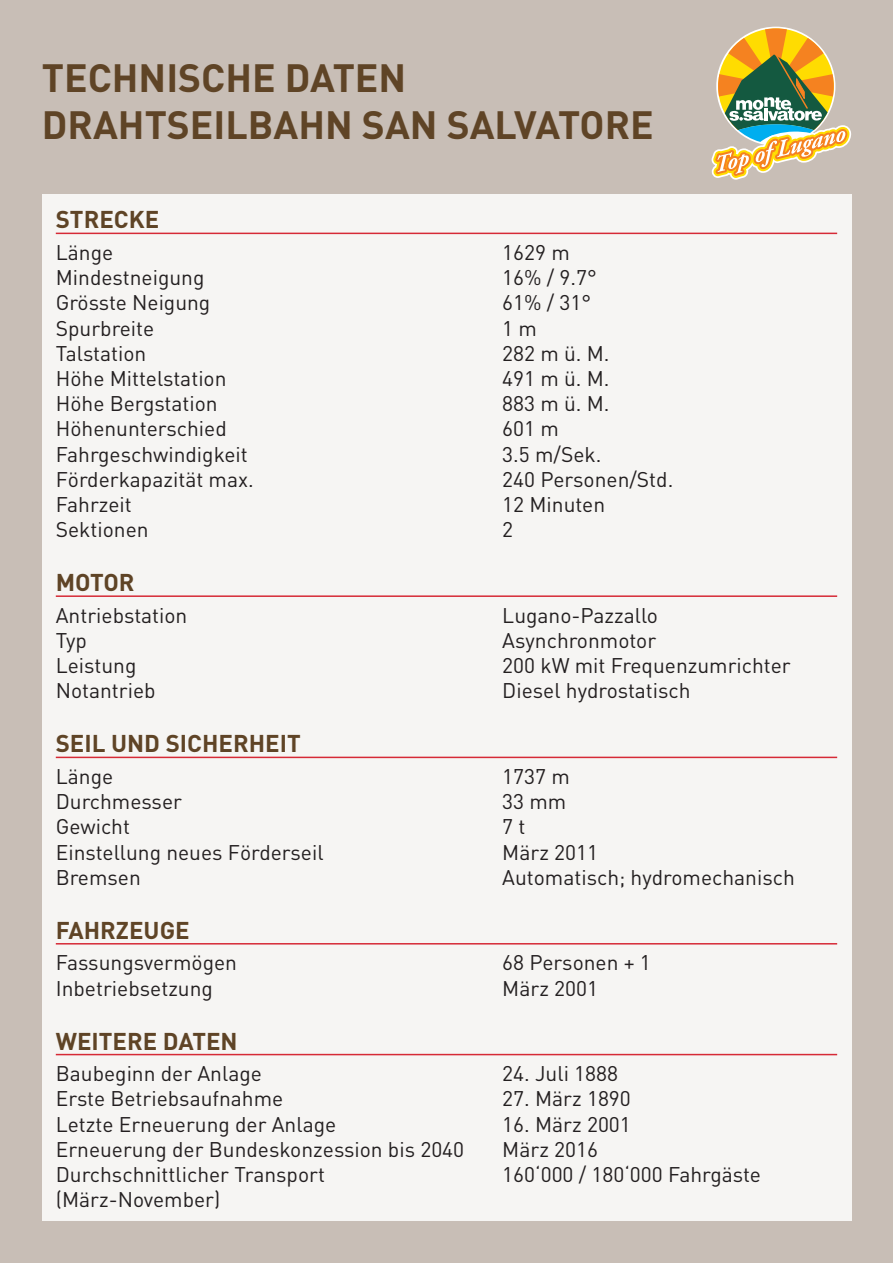
<style>
.page{position:relative;width:893px;height:1263px;background:#c8beb6}
.page>*{position:absolute;margin:0;border:0;box-sizing:border-box;transform-origin:0 0}
.t1{font:700 39px/46.8px "DIN";color:#5f4426}
.t2{font:700 24px "DIN";color:#5f4426}
.t3{font:21px "DIN";color:#231f20}
</style>
<div class="page">
<div style="left:42px;top:194px;width:809px;height:1027px;background:#f6f5f3"></div>
<svg style="left:712px;top:27px;width:139px;height:153px"></svg>
<hr style="left:56px;top:233px;width:781px;height:1px;background:#d62a36">
<hr style="left:56px;top:595px;width:781px;height:2px;background:#d62a36">
<hr style="left:56px;top:757px;width:781px;height:1px;background:#d62a36">
<hr style="left:56px;top:943px;width:781px;height:1px;background:#d62a36">
<hr style="left:56px;top:1054px;width:781px;height:1px;background:#d62a36">
<h1 class="t1" style="left:42px;top:53px;width:613px">TECHNISCHE DATEN<br>DRAHTSEILBAHN SAN SALVATORE</h1>
<p class="t2" style="left:56px;top:204px;width:105px">STRECKE</p>
<p class="t3" style="left:56px;top:239px;width:59px">Länge</p>
<p class="t3" style="left:502px;top:239px;width:69px">1629 m</p>
<p class="t3" style="left:56px;top:264px;width:150px">Mindestneigung</p>
<p class="t3" style="left:502px;top:264px;width:96px">16% / 9.7°</p>
<p class="t3" style="left:56px;top:290px;width:156px">Grösste Neigung</p>
<p class="t3" style="left:502px;top:290px;width:90px">61% / 31°</p>
<p class="t3" style="left:56px;top:315px;width:100px">Spurbreite</p>
<p class="t3" style="left:502px;top:315px;width:36px">1 m</p>
<p class="t3" style="left:56px;top:340px;width:92px">Talstation</p>
<p class="t3" style="left:502px;top:340px;width:109px">282 m ü. M.</p>
<p class="t3" style="left:56px;top:365px;width:172px">Höhe Mittelstation</p>
<p class="t3" style="left:502px;top:365px;width:109px">491 m ü. M.</p>
<p class="t3" style="left:56px;top:390px;width:163px">Höhe Bergstation</p>
<p class="t3" style="left:502px;top:390px;width:109px">883 m ü. M.</p>
<p class="t3" style="left:56px;top:416px;width:173px">Höhenunterschied</p>
<p class="t3" style="left:502px;top:416px;width:58px">601 m</p>
<p class="t3" style="left:56px;top:441px;width:194px">Fahrgeschwindigkeit</p>
<p class="t3" style="left:502px;top:441px;width:101px">3.5 m/Sek.</p>
<p class="t3" style="left:56px;top:466px;width:200px">Förderkapazität max.</p>
<p class="t3" style="left:502px;top:466px;width:173px">240 Personen/Std.</p>
<p class="t3" style="left:56px;top:491px;width:78px">Fahrzeit</p>
<p class="t3" style="left:502px;top:491px;width:104px">12 Minuten</p>
<p class="t3" style="left:56px;top:516px;width:94px">Sektionen</p>
<p class="t3" style="left:502px;top:516px;width:12px">2</p>
<p class="t2" style="left:56px;top:567px;width:80px">MOTOR</p>
<p class="t3" style="left:56px;top:602px;width:133px">Antriebstation</p>
<p class="t3" style="left:502px;top:602px;width:157px">Lugano-Pazzallo</p>
<p class="t3" style="left:56px;top:627px;width:33px">Typ</p>
<p class="t3" style="left:502px;top:627px;width:155px">Asynchronmotor</p>
<p class="t3" style="left:56px;top:652px;width:82px">Leistung</p>
<p class="t3" style="left:502px;top:652px;width:290px">200 kW mit Frequenzumrichter</p>
<p class="t3" style="left:56px;top:678px;width:101px">Notantrieb</p>
<p class="t3" style="left:502px;top:678px;width:190px">Diesel hydrostatisch</p>
<p class="t2" style="left:56px;top:728px;width:246px">SEIL UND SICHERHEIT</p>
<p class="t3" style="left:56px;top:763px;width:59px">Länge</p>
<p class="t3" style="left:502px;top:763px;width:69px">1737 m</p>
<p class="t3" style="left:56px;top:788px;width:128px">Durchmesser</p>
<p class="t3" style="left:502px;top:788px;width:66px">33 mm</p>
<p class="t3" style="left:56px;top:814px;width:76px">Gewicht</p>
<p class="t3" style="left:502px;top:814px;width:25px">7 t</p>
<p class="t3" style="left:56px;top:839px;width:269px">Einstellung neues Förderseil</p>
<p class="t3" style="left:502px;top:839px;width:97px">März 2011</p>
<p class="t3" style="left:56px;top:864px;width:87px">Bremsen</p>
<p class="t3" style="left:502px;top:864px;width:294px">Automatisch; hydromechanisch</p>
<p class="t2" style="left:56px;top:914px;width:135px">FAHRZEUGE</p>
<p class="t3" style="left:56px;top:950px;width:183px">Fassungsvermögen</p>
<p class="t3" style="left:502px;top:950px;width:150px">68 Personen + 1</p>
<p class="t3" style="left:56px;top:975px;width:159px">Inbetriebsetzung</p>
<p class="t3" style="left:502px;top:975px;width:97px">März 2001</p>
<p class="t2" style="left:56px;top:1025px;width:183px">WEITERE DATEN</p>
<p class="t3" style="left:56px;top:1060px;width:208px">Baubeginn der Anlage</p>
<p class="t3" style="left:502px;top:1060px;width:117px">24. Juli 1888</p>
<p class="t3" style="left:56px;top:1086px;width:229px">Erste Betriebsaufnahme</p>
<p class="t3" style="left:502px;top:1086px;width:130px">27. März 1890</p>
<p class="t3" style="left:56px;top:1111px;width:282px">Letzte Erneuerung der Anlage</p>
<p class="t3" style="left:502px;top:1111px;width:130px">16. März 2001</p>
<p class="t3" style="left:56px;top:1136px;width:410px">Erneuerung der Bundeskonzession bis 2040</p>
<p class="t3" style="left:502px;top:1136px;width:97px">März 2016</p>
<p class="t3" style="left:56px;top:1161px;width:271px">Durchschnittlicher Transport</p>
<p class="t3" style="left:502px;top:1161px;width:260px">160‘000 / 180‘000 Fahrgäste</p>
<p class="t3" style="left:56px;top:1186px;width:166px">(März-November)</p>
</div>
